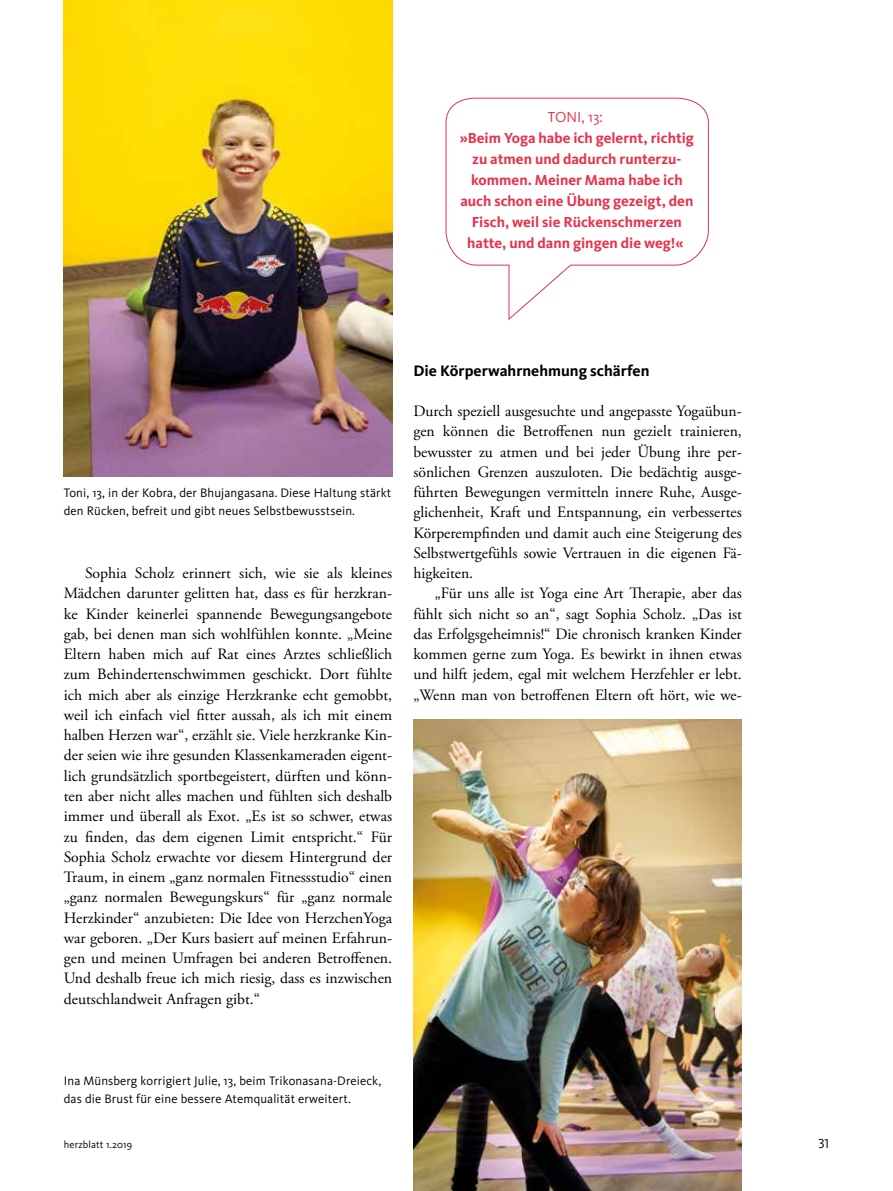
<style>
.page{position:relative;width:893px;height:1191px;background:#fff}
.page>*{position:absolute;margin:0;border:0;box-sizing:border-box;transform-origin:0 0}
.t1{font:15.75px/20.2px "Adobe Garamond Pro";color:#000;text-align:justify}
.t2{font:700 15.75px "Kievit";color:#000}
.t3{font:700 15px/21px "Kievit";color:#e7324b;text-align:center}
.t4{font:15px "Kievit";color:#e7324b}
.t5{font:13.5px "Kievit Regular SC";color:#000}
.t6{font:12.75px/18px "Kievit";letter-spacing:.01em;color:#000}
.t7{font:10.5px "Kievit";letter-spacing:.01em;color:#000}
</style>
<div class="page">
<img style="left:64px;top:0;width:328px;height:477px">
<img style="left:413px;top:720px;width:329px;height:471px">
<svg style="left:445px;top:97px;width:264px;height:223px"></svg>
<p class="t4" style="left:548px;top:109px;width:56px">TONI, 13:</p>
<p class="t3" style="left:460px;top:128px;width:236px">»Beim Yoga habe ich gelernt, richtig zu atmen und dadurch runterzu&shy;kommen. Meiner Mama habe ich auch schon eine Übung gezeigt, den<br>Fisch, weil sie Rückenschmerzen hatte, und dann gingen die weg!«</p>
<p class="t6" style="left:64px;top:484px;width:329px">Toni, 13, in der Kobra, der Bhujangasana. Diese Haltung stärkt den Rücken, befreit und gibt neues Selbstbewusstsein.</p>
<p class="t1" style="left:64px;top:563px;width:330px;text-indent:21px">Sophia Scholz erinnert sich, wie sie als kleines Mädchen darunter gelitten hat, dass es für herzkran&shy;ke Kinder keinerlei spannende Bewegungsangebote gab, bei denen man sich wohlfühlen konnte. „Meine Eltern haben mich auf Rat eines Arztes schließlich zum Behindertenschwimmen geschickt. Dort fühlte ich mich aber als einzige Herzkranke echt gemobbt, weil ich einfach viel fitter aussah, als ich mit einem halben Herzen war“, erzählt sie. Viele herzkranke Kin&shy;der seien wie ihre gesunden Klassenkameraden eigent&shy;lich grundsätzlich sportbegeistert, dürften und könn&shy;ten aber nicht alles machen und fühlten sich deshalb immer und überall als Exot. „Es ist so schwer, etwas zu finden, das dem eigenen Limit entspricht.“ Für Sophia Scholz erwachte vor diesem Hintergrund der Traum, in einem „ganz normalen Fitnessstudio“ einen „ganz normalen Bewegungskurs“ für „ganz normale Herzkinder“ anzubieten: Die Idee von HerzchenYoga war geboren. „Der Kurs basiert auf meinen Erfahrun&shy;gen und meinen Umfragen bei anderen Betroffenen.<br>Und deshalb freue ich mich riesig, dass es inzwischen deutschlandweit Anfragen gibt.“</p>
<p class="t2" style="left:413px;top:361px;width:238px">Die Körperwahrnehmung schärfen</p>
<p class="t1" style="left:413px;top:401px;width:330px">Durch speziell ausgesuchte und angepasste Yogaübun&shy;gen können die Betroffenen nun gezielt trainieren, bewusster zu atmen und bei jeder Übung ihre per&shy;sönlichen Grenzen auszuloten. Die bedächtig ausge&shy;führten Bewegungen vermitteln innere Ruhe, Ausge&shy;glichenheit, Kraft und Entspannung, ein verbessertes Körperempfinden und damit auch eine Steigerung des Selbstwertgefühls sowie Vertrauen in die eigenen Fä&shy;higkeiten.</p>
<p class="t1" style="left:413px;top:584px;width:330px;text-indent:21px">„Für uns alle ist Yoga eine Art Therapie, aber das fühlt sich nicht so an“, sagt Sophia Scholz. „Das ist das Erfolgsgeheimnis!“ Die chronisch kranken Kinder kommen gerne zum Yoga. Es bewirkt in ihnen etwas und hilft jedem, egal mit welchem Herzfehler er lebt. „Wenn man von betroffenen Eltern oft hört, wie we-</p>
<p class="t6" style="left:64px;top:1071px;width:319px">Ina Münsberg korrigiert Julie, 13, beim Trikonasana-Dreieck, das die Brust für eine bessere Atemqualität erweitert.</p>
<p class="t7" style="left:64px;top:1139px;width:70px">herzblatt 1.2019</p>
<p class="t5" style="left:818px;top:1136px;width:12px">31</p>
</div>
